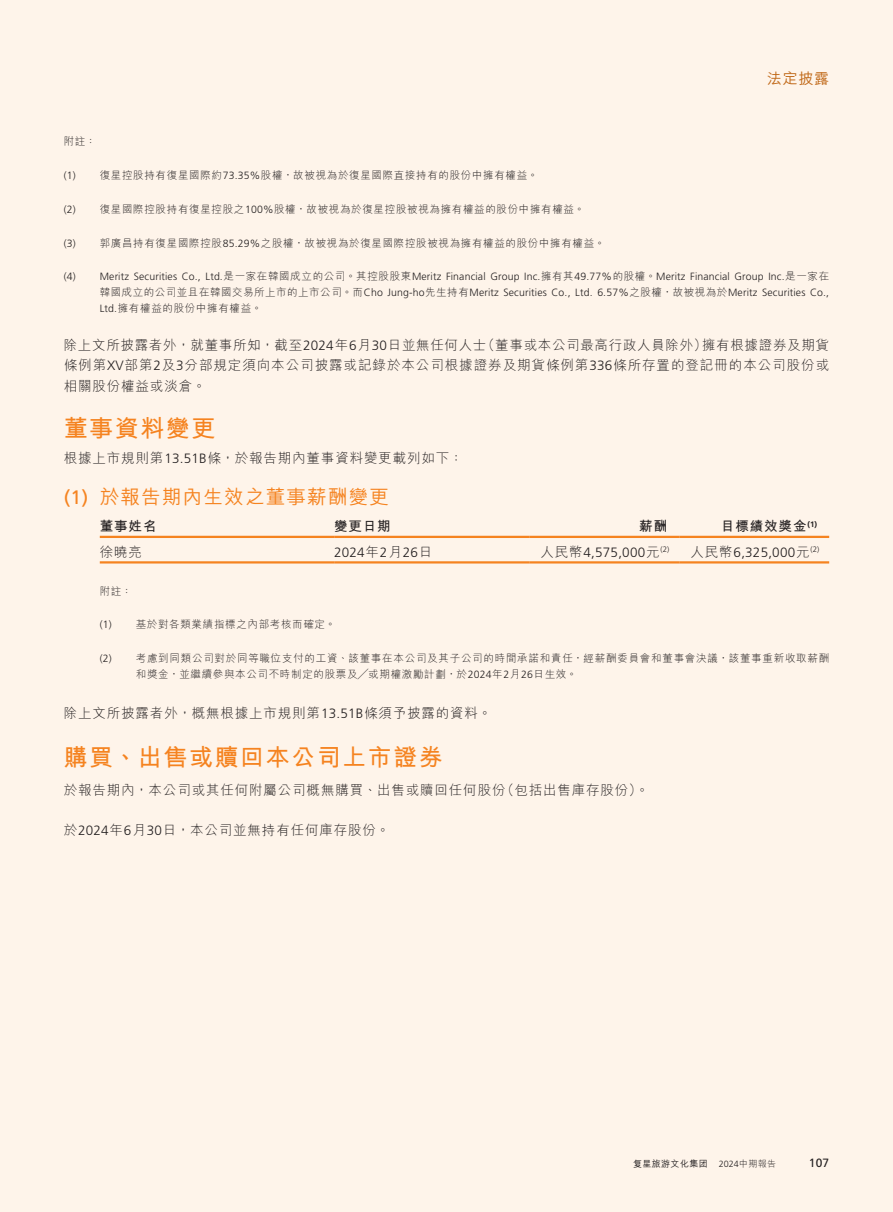
<style>
.page{position:relative;width:893px;height:1212px;background:#fef4ea}
.page>*{position:absolute;margin:0;border:0;box-sizing:border-box;transform-origin:0 0}
._03_H1{font:700 24px "M Hei HK";letter-spacing:.065em;color:#f58320}
._04___H2{font:500 19.5px "M Hei HK";letter-spacing:.065em;color:#f58320}
.t1{font:500 15px "M Hei HK";color:#c06716}
._01_Body_Text{font:300 13.5px/20.2px "M Hei HK";letter-spacing:.065em;color:#231f20;text-align:justify}
._01_Body_Text-2{font:300 13.5px "Frutiger LT Std";letter-spacing:.015em;color:#231f20}
._01_Body_Text-3{font:700 13.5px "M Hei HK";letter-spacing:.065em;color:#231f20}
._15_Table_Stub{font:700 13.5px "M Hei HK";color:#231f20}
._15_Table_Stub-2{font:300 13.5px "M Hei HK";color:#231f20}
.t2{font:12px "Frutiger LT Std";color:#231f20}
._02_Note_Text{font:300 10.5px/15.8px "M Hei HK";letter-spacing:.065em;color:#231f20}
._02_Note_Text-2{font:300 10.5px/15.8px "Frutiger LT Std";letter-spacing:.015em;color:#231f20;text-align:justify}
.t3{font:500 9px "M Hei HKS";letter-spacing:.045em;color:#231f20}
.s1{font-family:"Frutiger LT Std"}
.s2{font-family:"M Hei HK"}
.s3{font-family:"Frutiger LT Std";font-weight:400}
.s4{font-family:"Frutiger LT Std";font-weight:300}
.s5{font-family:"M Hei HK";font-weight:300}
</style>
<div class="page">
<hr style="left:100px;top:536px;width:234px;height:2px;background:#f58320">
<hr style="left:334px;top:536px;width:195px;height:2px;background:#f58320">
<hr style="left:529px;top:536px;width:150px;height:2px;background:#f58320">
<hr style="left:679px;top:536px;width:150px;height:2px;background:#f58320">
<hr style="left:100px;top:561px;width:234px;height:2px;background:#f58320">
<hr style="left:334px;top:561px;width:195px;height:2px;background:#f58320">
<hr style="left:529px;top:561px;width:150px;height:2px;background:#f58320">
<hr style="left:679px;top:561px;width:150px;height:2px;background:#f58320">
<h3 class="t1" style="left:767px;top:67px;width:64px">法定披露</h3>
<p class="_02_Note_Text" style="left:64px;top:133px;width:34px">附註：</p>
<p class="_02_Note_Text" style="left:64px;top:167px;width:476px"><span class="s1">(1)</span> 復星控股持有復星國際約<span class="s1">73.35%</span>股權，故被視為於復星國際直接持有的股份中擁有權益。</p>
<p class="_02_Note_Text" style="left:64px;top:201px;width:522px"><span class="s1">(2)</span> 復星國際控股持有復星控股之<span class="s1">100%</span>股權，故被視為於復星控股被視為擁有權益的股份中擁有權益。</p>
<p class="_02_Note_Text" style="left:64px;top:235px;width:543px"><span class="s1">(3)</span> 郭廣昌持有復星國際控股<span class="s1">85.29%</span>之股權，故被視為於復星國際控股被視為擁有權益的股份中擁有權益。</p>
<p class="_02_Note_Text-2" style="left:100px;top:269px;width:731px;text-indent:-36px">(4) Meritz Securities Co., Ltd.<span class="s2">是一家在韓國成立的公司。其控股股東</span>Meritz Financial Group Inc.<span class="s2">擁有其</span>49.77%<span class="s2">的股權。</span>Meritz Financial Group Inc.<span class="s2">是一家在韓國成立的公司並且在韓國交易所上市的上市公司。而</span>Cho Jung-ho<span class="s2">先生持有</span>Meritz Securities Co., Ltd. 6.57%<span class="s2">之股權，故被視為於</span>Meritz Securities Co., Ltd.<span class="s2">擁有權益的股份中擁有權益。</span></p>
<p class="_01_Body_Text" style="left:64px;top:335px;width:767px">除上文所披露者外，就董事所知，截至<span class="s1">2024</span>年<span class="s1">6</span>月<span class="s1">30</span>日並無任何人士（董事或本公司最高行政人員除外）擁有根據證券及期貨條例第<span class="s1">XV</span>部第<span class="s1">2</span>及<span class="s1">3</span>分部規定須向本公司披露或記錄於本公司根據證券及期貨條例第<span class="s1">336</span>條所存置的登記冊的本公司股份或相關股份權益或淡倉。</p>
<p class="_03_H1" style="left:64px;top:410px;width:153px">董事資料變更</p>
<p class="_01_Body_Text" style="left:64px;top:447px;width:401px">根據上市規則第<span class="s1">13.51B</span>條，於報告期內董事資料變更載列如下：</p>
<p class="_04___H2" style="left:64px;top:483px;width:327px"><span class="s3">(1)</span> 於報告期內生效之董事薪酬變更</p>
<p class="_15_Table_Stub" style="left:100px;top:516px;width:58px">董事姓名</p>
<p class="_01_Body_Text-3" style="left:334px;top:516px;width:58px">變更日期</p>
<p class="_01_Body_Text-3" style="left:639px;top:516px;width:29px">薪酬</p>
<p class="_01_Body_Text-3" style="left:721px;top:516px;width:98px">目標績效獎金<sup>(1)</sup></p>
<p class="_15_Table_Stub-2" style="left:100px;top:542px;width:44px">徐曉亮</p>
<p class="_01_Body_Text-2" style="left:334px;top:544px;width:100px">2024<span class="s2">年</span>2<span class="s2">月</span>26<span class="s2">日</span></p>
<p class="_01_Body_Text-2" style="left:540px;top:544px;width:130px"><span class="s2">人民幣</span>4,575,000<span class="s2">元</span><sup>(2)</sup></p>
<p class="_01_Body_Text-2" style="left:690px;top:544px;width:130px"><span class="s2">人民幣</span>6,325,000<span class="s2">元</span><sup>(2)</sup></p>
<p class="_02_Note_Text" style="left:100px;top:582px;width:34px">附註：</p>
<p class="_02_Note_Text" style="left:100px;top:616px;width:237px"><span class="s1">(1)</span> 基於對各類業績指標之內部考核而確定。</p>
<p class="_02_Note_Text" style="left:136px;top:650px;width:695px;text-indent:-36px"><span class="s1">(2)</span> 考慮到同類公司對於同等職位支付的工資、該董事在本公司及其子公司的時間承諾和責任，經薪酬委員會和董事會決議，該董事重新收取薪酬和獎金，並繼續參與本公司不時制定的股票及╱或期權激勵計劃，於<span class="s1">2024</span>年<span class="s1">2</span>月<span class="s1">26</span>日生效。</p>
<p class="_01_Body_Text" style="left:64px;top:703px;width:430px">除上文所披露者外，概無根據上市規則第<span class="s1">13.51B</span>條須予披露的資料。</p>
<p class="_03_H1" style="left:64px;top:740px;width:381px">購買、出售或贖回本公司上市證券</p>
<p class="_01_Body_Text" style="left:64px;top:779px;width:587px">於報告期內，本公司或其任何附屬公司概無購買、出售或贖回任何股份（包括出售庫存股份）。</p>
<p class="_01_Body_Text" style="left:64px;top:820px;width:327px">於<span class="s1">2024</span>年<span class="s1">6</span>月<span class="s1">30</span>日，本公司並無持有任何庫存股份。</p>
<p class="t3" style="left:633px;top:1157px;width:145px">复星旅游文化集團 <span class="s4">2024</span><span class="s5">中期報告</span></p>
<p class="t2" style="left:809px;top:1156px;width:22px">107</p>
</div>
